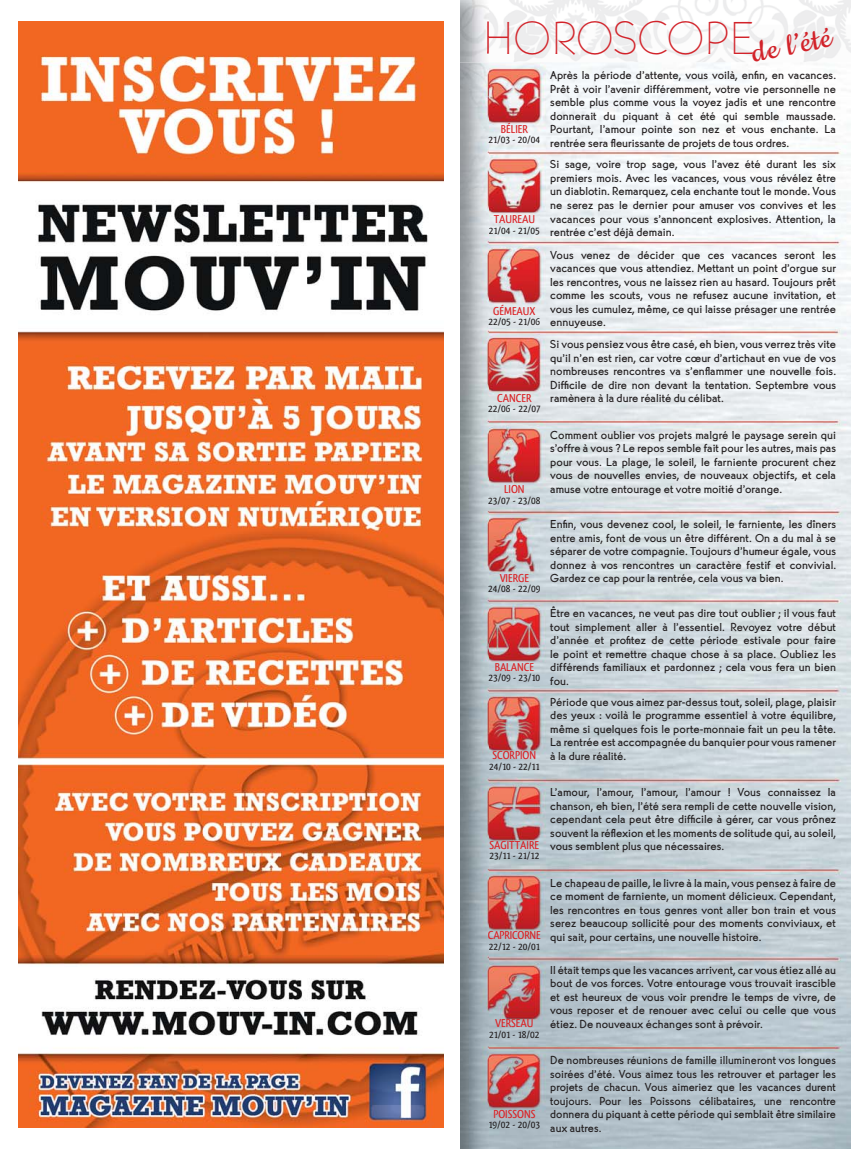
<style>
.page{position:relative;width:851px;height:1149px;background:#fff}
.page>*{position:absolute;margin:0;border:0;box-sizing:border-box;transform-origin:0 0}
.t1{font:48px "Martin Got URWTOT Thi";color:#d2232a}
.t2{font:33.75px "Cookie";color:#d2232a;scale:1.11 1}
.t3{font:500 12px/13.5px "Martin Got URWTOT";color:#231f20;text-align:justify}
.t4{font:500 12px "Qlassik";color:#db2225}
.t5{font:500 10.5px "Qlassik";color:#231f20}
.s1{color:#da2225}
</style>
<div class="page">
<img style="left:489px;top:0;width:361px;height:1148px">
<img style="left:460px;top:0;width:29px;height:62px">
<img style="left:460px;top:62px;width:29px;height:1086px">
<img style="left:487px;top:20px;width:2px;height:34px">
<img style="left:18px;top:21px;width:426px;height:1106px">
<h1 class="t1" style="left:482px;top:19px;width:273px">HOROSCOPE</h1>
<h2 class="t2" style="left:748px;top:36px;width:75px;rotate:-12deg">de l’été</h2>
<p class="t4" style="left:500px;top:124px;width:28px">BÉLIER</p>
<p class="t5" style="left:488px;top:136px;width:53px">21/03 - 20/04</p>
<p class="t4" style="left:493px;top:214px;width:43px">TAUREAU</p>
<p class="t5" style="left:488px;top:226px;width:53px">21/04 - 21/05</p>
<p class="t4" style="left:493px;top:306px;width:44px">GÉMEAUX</p>
<p class="t5" style="left:488px;top:317px;width:53px">22/05 - 21/06</p>
<p class="t4" style="left:497px;top:393px;width:36px">CANCER</p>
<p class="t5" style="left:488px;top:405px;width:54px">22/06 - 22/07</p>
<p class="t4" style="left:504px;top:484px;width:22px">LION</p>
<p class="t5" style="left:488px;top:496px;width:54px">23/07 - 23/08</p>
<p class="t4" style="left:499px;top:573px;width:31px">VIERGE</p>
<p class="t5" style="left:488px;top:584px;width:54px">24/08 - 22/09</p>
<p class="t4" style="left:494px;top:662px;width:41px">BALANCE</p>
<p class="t5" style="left:488px;top:673px;width:53px">23/09 - 23/10</p>
<p class="t4" style="left:492px;top:750px;width:45px">SCORPION</p>
<p class="t5" style="left:489px;top:762px;width:52px">24/10 - 22/11</p>
<p class="t4" style="left:489px;top:839px;width:51px">SAGITTAIRE</p>
<p class="t5" style="left:489px;top:851px;width:51px">23/11 - 21/12</p>
<p class="t4" style="left:488px;top:930px;width:54px"><span class="s1">C</span>APRICORNE</p>
<p class="t5" style="left:488px;top:941px;width:53px">22/12 - 20/01</p>
<p class="t4" style="left:495px;top:1018px;width:40px">VERSEAU</p>
<p class="t5" style="left:489px;top:1030px;width:52px">21/01 - 18/02</p>
<p class="t4" style="left:493px;top:1108px;width:44px">POISSONS</p>
<p class="t5" style="left:488px;top:1120px;width:53px">19/02 - 20/03</p>
<p class="t3" style="left:550px;top:69px;width:287px">Après la période d’attente, vous voilà, enfin, en vacances.<br>Prêt à voir l’avenir différemment, votre vie personnelle ne semble plus comme vous la voyez jadis et une rencontre donnerait du piquant à cet été qui semble maussade.<br>Pourtant, l’amour pointe son nez et vous enchante. La rentrée sera fleurissante de projets de tous ordres.</p>
<p class="t3" style="left:550px;top:159px;width:287px">Si sage, voire trop sage, vous l’avez été durant les six premiers mois. Avec les vacances, vous vous révélez être un diablotin. Remarquez, cela enchante tout le monde. Vous ne serez pas le dernier pour amuser vos convives et les vacances pour vous s’annoncent explosives. Attention, la rentrée c’est déjà demain.</p>
<p class="t3" style="left:550px;top:249px;width:287px">Vous venez de décider que ces vacances seront les vacances que vous attendiez. Mettant un point d’orgue sur les rencontres, vous ne laissez rien au hasard. Toujours prêt comme les scouts, vous ne refusez aucune invitation, et vous les cumulez, même, ce qui laisse présager une rentrée ennuyeuse.</p>
<p class="t3" style="left:550px;top:338px;width:287px">Si vous pensiez vous être casé, eh bien, vous verrez très vite qu’il n’en est rien, car votre cœur d’artichaut en vue de vos nombreuses rencontres va s’enflammer une nouvelle fois.<br>Difficile de dire non devant la tentation. Septembre vous ramènera à la dure réalité du célibat.</p>
<p class="t3" style="left:550px;top:429px;width:287px">Comment oublier vos projets malgré le paysage serein qui s’offre à vous ? Le repos semble fait pour les autres, mais pas pour vous. La plage, le soleil, le farniente procurent chez vous de nouvelles envies, de nouveaux objectifs, et cela amuse votre entourage et votre moitié d’orange.</p>
<p class="t3" style="left:550px;top:518px;width:287px">Enfin, vous devenez cool, le soleil, le farniente, les dîners entre amis, font de vous un être différent. On a du mal à se séparer de votre compagnie. Toujours d’humeur égale, vous donnez à vos rencontres un caractère festif et convivial.<br>Gardez ce cap pour la rentrée, cela vous va bien.</p>
<p class="t3" style="left:550px;top:607px;width:287px">Être en vacances, ne veut pas dire tout oublier ; il vous faut tout simplement aller à l’essentiel. Revoyez votre début d’année et profitez de cette période estivale pour faire le point et remettre chaque chose à sa place. Oubliez les différends familiaux et pardonnez ; cela vous fera un bien fou.</p>
<p class="t3" style="left:550px;top:696px;width:287px">Période que vous aimez par-dessus tout, soleil, plage, plaisir des yeux : voilà le programme essentiel à votre équilibre, même si quelques fois le porte-monnaie fait un peu la tête.<br>La rentrée est accompagnée du banquier pour vous ramener à la dure réalité.</p>
<p class="t3" style="left:550px;top:786px;width:287px">L’amour, l’amour, l’amour, l’amour ! Vous connaissez la chanson, eh bien, l’été sera rempli de cette nouvelle vision, cependant cela peut être difficile à gérer, car vous prônez souvent la réflexion et les moments de solitude qui, au soleil, vous semblent plus que nécessaires.</p>
<p class="t3" style="left:550px;top:876px;width:287px">Le chapeau de paille, le livre à la main, vous pensez à faire de ce moment de farniente, un moment délicieux. Cependant, les rencontres en tous genres vont aller bon train et vous serez beaucoup sollicité pour des moments conviviaux, et qui sait, pour certains, une nouvelle histoire.</p>
<p class="t3" style="left:550px;top:963px;width:287px">Il était temps que les vacances arrivent, car vous étiez allé au bout de vos forces. Votre entourage vous trouvait irascible et est heureux de vous voir prendre le temps de vivre, de vous reposer et de renouer avec celui ou celle que vous étiez. De nouveaux échanges sont à prévoir.</p>
<p class="t3" style="left:550px;top:1054px;width:287px">De nombreuses réunions de famille illumineront vos longues soirées d’été. Vous aimez tous les retrouver et partager les projets de chacun. Vous aimeriez que les vacances durent toujours. Pour les Poissons célibataires, une rencontre donnera du piquant à cette période qui semblait être similaire aux autres.</p>
</div>
